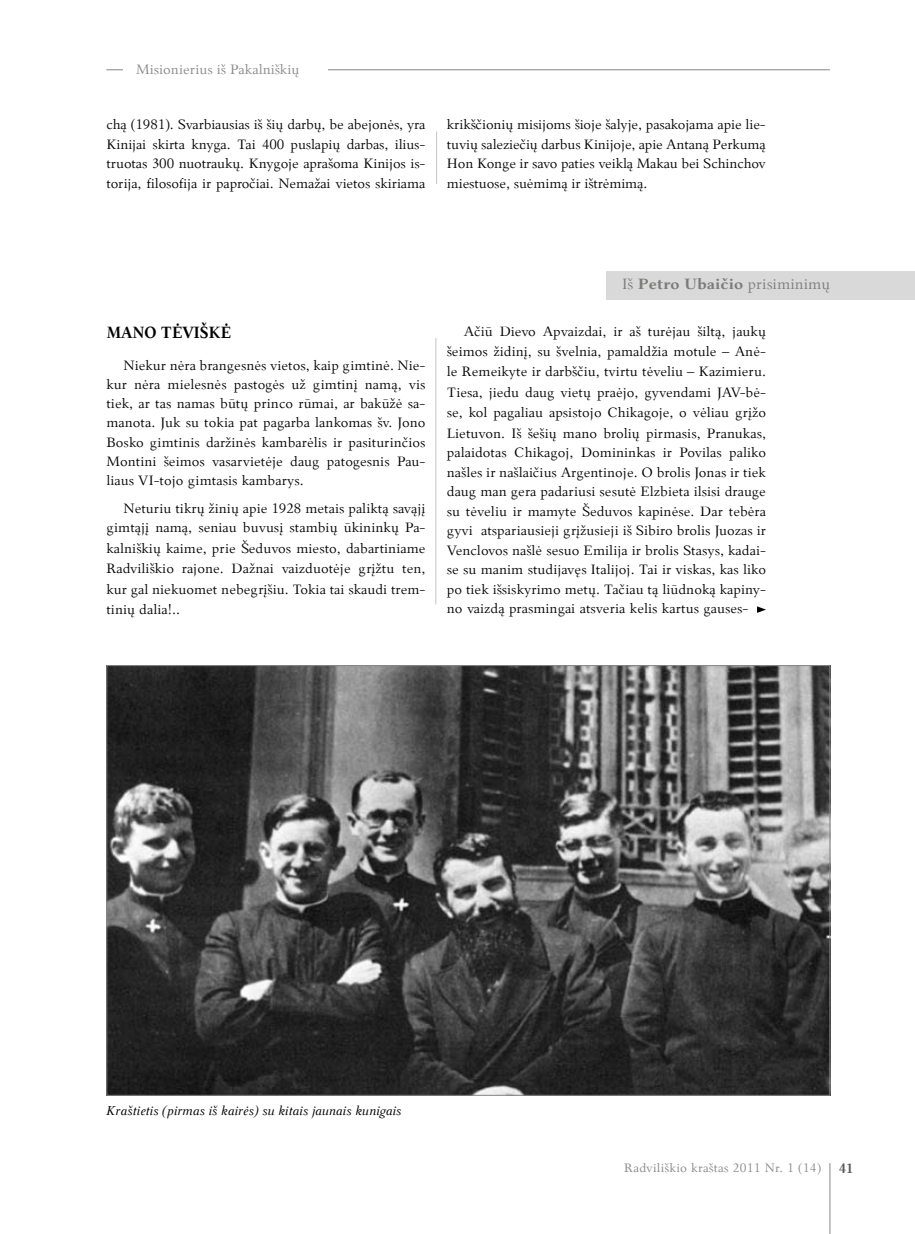
<style>
.page{position:relative;width:915px;height:1234px;background:#fff}
.page>*{position:absolute;margin:0;border:0;box-sizing:border-box;transform-origin:0 0}
.t1{font:700 18px "Palemonas";color:#000;scale:.85 1}
.t2{font:16.5px "Palemonas";color:#7b7b7a}
.t3{font:15px/19.8px "Palemonas";color:#000;text-align:justify}
.t4{font:15px "Palemonas";color:#868686}
.t5{font:italic 14.25px "Palemonas";color:#000}
.t6{font:13.5px "Palemonas";letter-spacing:.015em;color:#868686}
.s1{font-weight:700}
.s2{font-weight:700;font-size:15px;color:#585857}
</style>
<div class="page">
<hr style="left:106px;top:69px;width:723px;height:1px;background:#868686">
<hr style="left:829px;top:1162px;width:1px;height:71px;background:#868686">
<img style="left:108px;top:667px;width:720px;height:426px">
<div style="left:606px;top:271px;width:308px;height:29px;background:#d9d9d9"></div>
<svg style="left:757px;top:606px;width:8px;height:6px"></svg>
<hr style="left:436px;top:131px;width:1px;height:53px;background:#c5c5c5">
<hr style="left:435px;top:338px;width:1px;height:266px;background:#c5c5c5">
<div style="left:123px;top:64px;width:204px;height:10px;background:#fff"></div>
<p class="t4" style="left:136px;top:60px;width:165px">Misionierius iš Pakalniškių</p>
<p class="t3" style="left:106px;top:114px;width:320px">chą (1981). Svarbiausias iš šių darbų, be abejonės, yra Kinijai skirta knyga. Tai 400 puslapių darbas, ilius&shy;truotas 300 nuotraukų. Knygoje aprašoma Kinijos is&shy;torija, filosofija ir papročiai. Nemažai vietos skiriama</p>
<p class="t3" style="left:446px;top:114px;width:320px">krikščionių misijoms šioje šalyje, pasakojama apie lie&shy;tuvių saleziečių darbus Kinijoje, apie Antaną Perkumą Hon Konge ir savo paties veiklą Makau bei Schinchov miestuose, suėmimą ir ištrėmimą.</p>
<p class="t1" style="left:106px;top:320px;width:33px">Mano</p>
<p class="t1" style="left:161px;top:320px;width:84px">tėviškė</p>
<p class="t3" style="left:106px;top:355px;width:320px;line-height:19.2px;text-indent:17px">Niekur nėra brangesnės vietos, kaip gimtinė. Nie&shy;kur nėra mielesnės pastogės už gimtinį namą, vis tiek, ar tas namas būtų princo rūmai, ar bakūžė sa&shy;manota. Juk su tokia pat pagarba lankomas šv. Jono Bosko gimtinis daržinės kambarėlis ir pasiturinčios Montini šeimos vasarvietėje daug patogesnis Pau&shy;liaus VI-tojo gimtasis kambarys.</p>
<p class="t3" style="left:106px;top:497px;width:320px;line-height:20.2px;text-indent:17px">Neturiu tikrų žinių apie 1928 metais paliktą savąjį gimtąjį namą, seniau buvusį stambių ūkininkų Pa&shy;kalniškių kaime, prie Šeduvos miesto, dabartiniame Radviliškio rajone. Dažnai vaizduotėje grįžtu ten, kur gal niekuomet nebegrįšiu. Tokia tai skaudi trem&shy;tinių dalia!..</p>
<p class="t2" style="left:622px;top:273px;width:210px">Iš <span class="s1">Petro Ubaičio</span> prisiminimų</p>
<p class="t3" style="left:446px;top:320px;width:320px;text-indent:17px">Ačiū Dievo Apvaizdai, ir aš turėjau šiltą, jaukų šeimos židinį, su švelnia, pamaldžia motule – Anė&shy;le Remeikyte ir darbščiu, tvirtu tėveliu – Kazimieru.<br>Tiesa, jiedu daug vietų praėjo, gyvendami JAV-bė&shy;se, kol pagaliau apsistojo Chikagoje, o vėliau grįžo Lietuvon. Iš šešių mano brolių pirmasis, Pranukas, palaidotas Chikagoj, Domininkas ir Povilas paliko našles ir našlaičius Argentinoje. O brolis Jonas ir tiek daug man gera padariusi sesutė Elzbieta ilsisi drauge su tėveliu ir mamyte Šeduvos kapinėse. Dar tebėra gyvi atspariausieji grįžusieji iš Sibiro brolis Juozas ir Venclovos našlė sesuo Emilija ir brolis Stasys, kadai&shy;se su manim studijavęs Italijoj. Tai ir viskas, kas liko po tiek išsiskyrimo metų. Tačiau tą liūdnoką kapiny&shy;no vaizdą prasmingai atsveria kelis kartus gauses-</p>
<p class="t5" style="left:106px;top:1100px;width:297px">Kraštietis (pirmas iš kairės) su kitais jaunais kunigais</p>
<p class="t6" style="left:624px;top:1158px;width:231px">Radviliškio kraštas 2011 Nr. 1 (14) <span class="s2">41</span></p>
</div>
